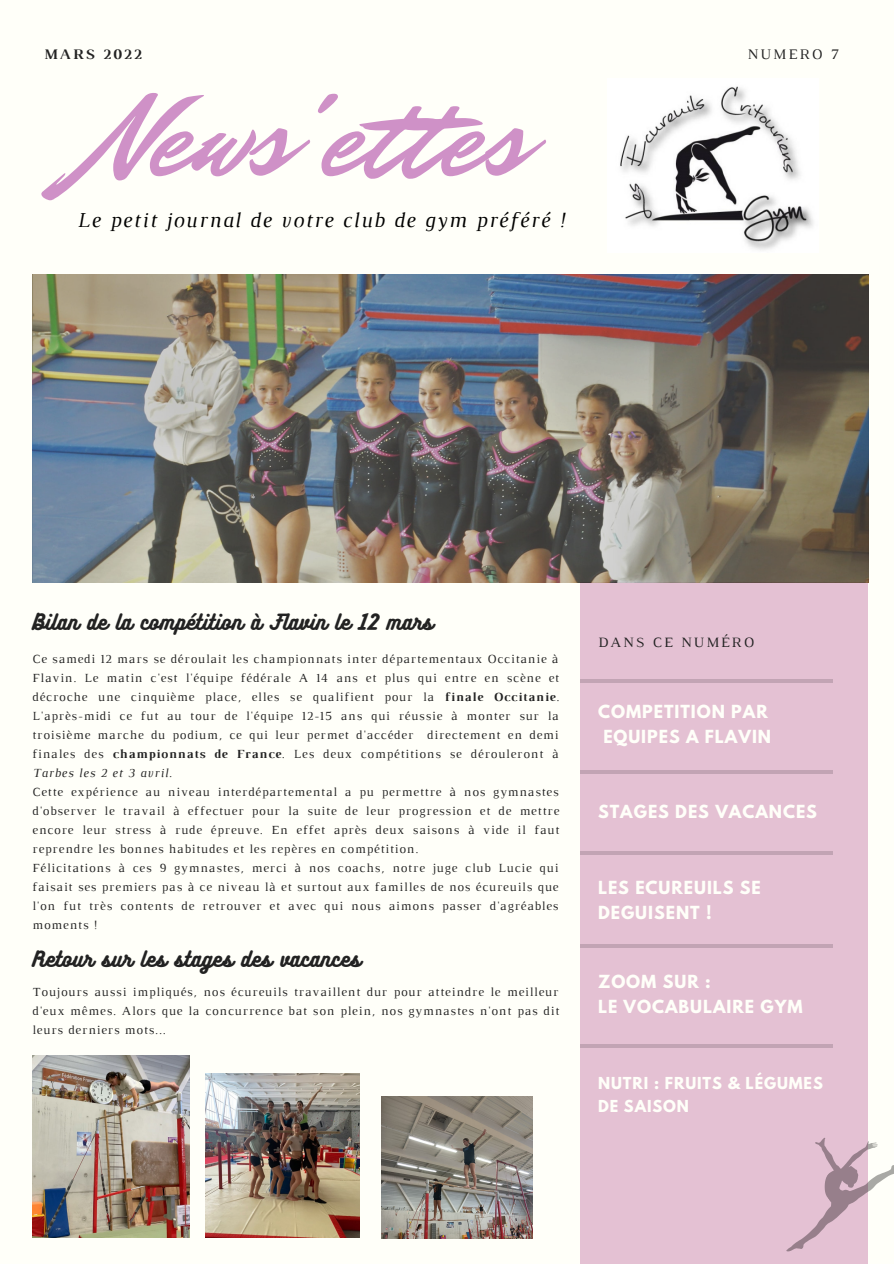
<style>
.page{position:relative;width:894px;height:1264px;background:#fff}
.page>*{position:absolute;margin:0;border:0;box-sizing:border-box;transform-origin:0 0}
.t1{font:120.9px "Mr Dafoe";color:#cf91c7}
.t2{font:italic 21.6px "Luthier";letter-spacing:.07em;color:#000}
.t3{font:19.35px "Bukhari Script";letter-spacing:.03em;color:#222}
.t4{font:700 16.05px/25px "League Spartan";letter-spacing:.06em;color:#fffff9;text-align:center}
.t5{font:700 14.85px "Luthier";letter-spacing:.14em;color:#222}
.t6{font:14.85px "Luthier";letter-spacing:.14em;color:#222}
.t7{font:700 14.7px/23px "League Spartan";letter-spacing:.06em;color:#fffff9}
.t8{font:14.55px "Luthier";letter-spacing:.14em;color:#222}
.t9{font:12.6px/19px "Luthier";letter-spacing:.07em;color:#222;text-align:justify}
.s1{font-weight:700}
.s2{font-style:italic}
</style>
<div class="page">
<div style="left:0;top:0;width:893px;height:1263px;background:#fffff9"></div>
<div style="left:580px;top:582px;width:287px;height:681px;background:#e4c1d3"></div>
<hr style="left:579px;top:770px;width:253px;height:3px;background:#000">
<hr style="left:579px;top:944px;width:253px;height:4px;background:#c2a4b4">
<svg style="left:580px;top:1044px;width:252px;height:3px"></svg>
<hr style="left:579px;top:679px;width:253px;height:3px;background:#000">
<img style="left:32px;top:275px;width:836px;height:307px">
<svg style="left:786px;top:1137px;width:107px;height:114px"></svg>
<img style="left:620px;top:86px;width:193px;height:164px">
<hr style="left:579px;top:851px;width:253px;height:4px;background:#c2a4b4">
<img style="left:381px;top:1096px;width:151px;height:142px">
<img style="left:206px;top:1073px;width:153px;height:164px">
<img style="left:32px;top:1055px;width:157px;height:182px">
<p class="t5" style="left:44px;top:49px;width:99px">MARS 2022</p>
<p class="t6" style="left:747px;top:49px;width:93px">NUMERO 7</p>
<p class="t1" style="left:87px;top:55px;width:439px">News'et es</p>
<p class="t2" style="left:77px;top:212px;width:489px">Le petit journal de votre club de gym préféré !</p>
<p class="t3" style="left:32px;top:609px;width:401px">Bilan de la compétition à Flavin le 12 mars</p>
<p class="t9" style="left:32px;top:650px;width:528px">Ce samedi 12 mars se déroulait les championnats inter départementaux Occitanie à Flavin. Le matin c'est l'équipe fédérale A 14 ans et plus qui entre en scène et décroche une cinquième place, elles se qualifient pour la <span class="s1">finale Occitanie</span>.<br>L'après-midi ce fut au tour de l'équipe 12-15 ans qui réussie à monter sur la troisième marche du podium, ce qui leur permet d'accéder directement en demi finales des <span class="s1">championnats de France</span>. Les deux compétitions se dérouleront à <span class="s2">Tarbes les 2 et 3 avril</span>.</p>
<p class="t9" style="left:32px;top:783px;width:528px">Cette expérience au niveau interdépartemental a pu permettre à nos gymnastes d'observer le travail à effectuer pour la suite de leur progression et de mettre encore leur stress à rude épreuve. En effet après deux saisons à vide il faut reprendre les bonnes habitudes et les repères en compétition.</p>
<p class="t9" style="left:32px;top:859px;width:527px">Félicitations à ces 9 gymnastes, merci à nos coachs, notre juge club Lucie qui faisait ses premiers pas à ce niveau là et surtout aux familles de nos écureuils que l'on fut très contents de retrouver et avec qui nous aimons passer d'agréables moments !</p>
<p class="t3" style="left:32px;top:946px;width:329px">Retour sur les stages des vacances</p>
<p class="t9" style="left:32px;top:983px;width:528px">Toujours aussi impliqués, nos écureuils travaillent dur pour atteindre le meilleur d'eux mêmes. Alors que la concurrence bat son plein, nos gymnastes n'ont pas dit leurs derniers mots...</p>
<p class="t8" style="left:598px;top:637px;width:157px">DANS CE NUMÉRO</p>
<p class="t4" style="left:598px;top:700px;width:174px">COMPETITION PAR<br>EQUIPES A FLAVIN</p>
<p class="t4" style="left:598px;top:801px;width:220px">STAGES DES VACANCES</p>
<p class="t4" style="left:598px;top:877px;width:164px;text-align:left">LES ECUREUILS SE<br>DEGUISENT !</p>
<p class="t4" style="left:598px;top:971px;width:114px">ZOOM SUR :</p>
<p class="t4" style="left:598px;top:996px;width:206px">LE VOCABULAIRE GYM</p>
<p class="t7" style="left:598px;top:1073px;width:226px">NUTRI : FRUITS &amp; LÉGUMES<br>DE SAISON</p>
</div>
